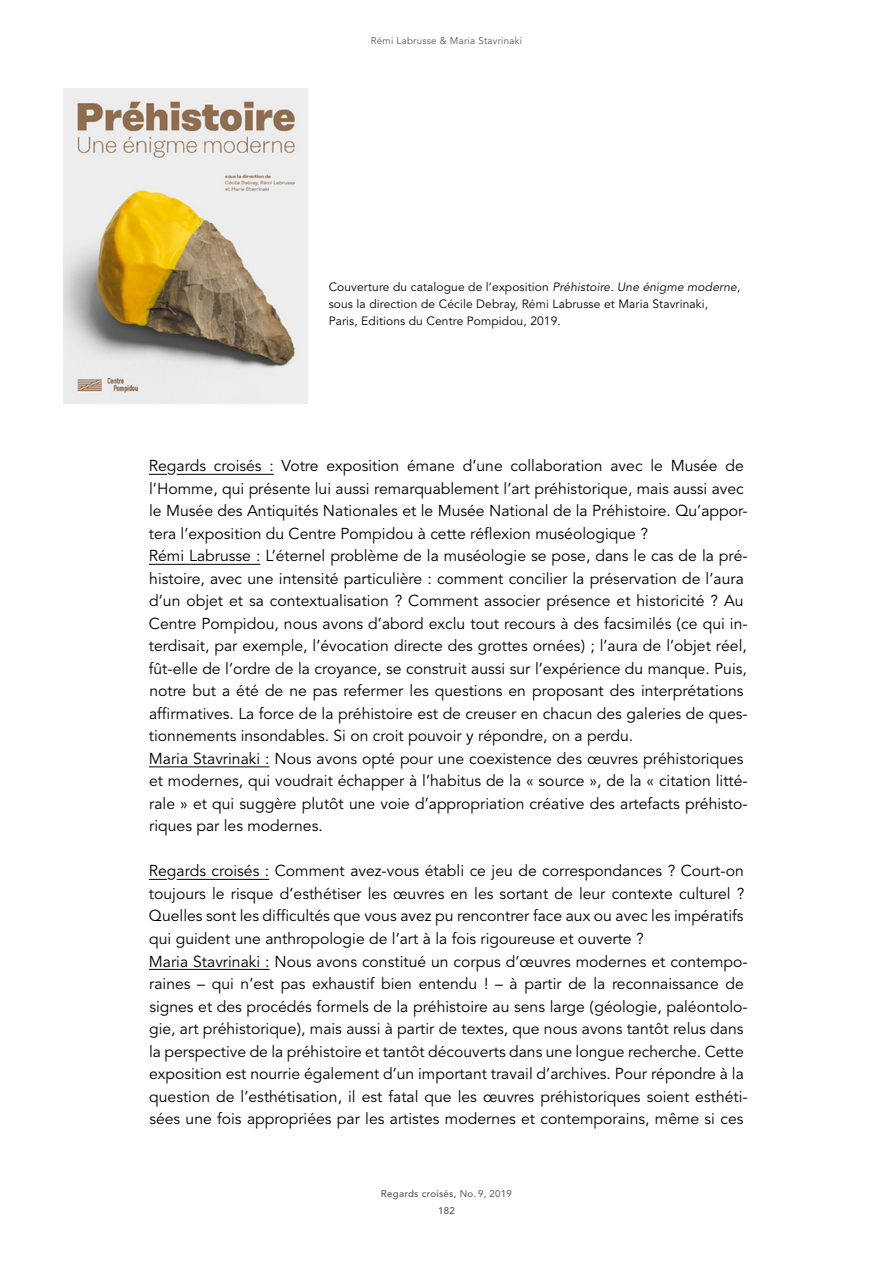
<style>
.page{position:relative;width:893px;height:1263px;background:#fff}
.page>*{position:absolute;margin:0;border:0;box-sizing:border-box;transform-origin:0 0}
.t1{font:15.75px/22.5px "Avenir LT";color:#000}
.t2{font:12px/16.8px "Avenir LT";letter-spacing:.01em;color:#000}
.t3{font:9.75px "Avenir LT";letter-spacing:.025em;color:#58585a}
.t4{font:500 9.75px "Avenir LT";letter-spacing:.025em;color:#58585a}
.s1{font-style:italic}
.s2{font-weight:400}
</style>
<div class="page">
<svg style="left:149px;top:474px;width:18px;height:1px"></svg>
<hr style="left:177px;top:474px;width:97px;height:1px;background:#000">
<hr style="left:149px;top:564px;width:111px;height:1px;background:#000">
<hr style="left:149px;top:767px;width:121px;height:1px;background:#000">
<svg style="left:149px;top:879px;width:18px;height:1px"></svg>
<hr style="left:177px;top:879px;width:92px;height:1px;background:#000">
<hr style="left:149px;top:969px;width:121px;height:1px;background:#000">
<img style="left:64px;top:89px;width:243px;height:315px">
<p class="t3" style="left:371px;top:35px;width:153px">Rémi Labrusse &amp; Maria Stavrinaki</p>
<p class="t2" style="left:329px;top:279px;width:413px">Couverture du catalogue de l’exposition <span class="s1">Préhistoire. Une énigme moderne, </span>sous la direction de Cécile Debray, Rémi Labrusse et Maria Stavrinaki,<br>Paris, Editions du Centre Pompidou, 2019.</p>
<p class="t1" style="left:149px;top:455px;width:600px">Regards croisés : Votre exposition émane d’une collaboration avec le Musée de l’Homme, qui présente lui aussi remarquablement l’art préhistorique, mais aussi avec le Musée des Antiquités Nationales et le Musée National de la Préhistoire. Qu’appor&shy;tera l’exposition du Centre Pompidou à cette réflexion muséologique ?<br>Rémi Labrusse : L’éternel problème de la muséologie se pose, dans le cas de la pré&shy;histoire, avec une intensité particulière : comment concilier la préservation de l’aura d’un objet et sa contextualisation ? Comment associer présence et historicité ? Au Centre Pompidou, nous avons d’abord exclu tout recours à des facsimilés (ce qui in&shy;terdisait, par exemple, l’évocation directe des grottes ornées) ; l’aura de l’objet réel, fût-elle de l’ordre de la croyance, se construit aussi sur l’expérience du manque. Puis, notre but a été de ne pas refermer les questions en proposant des interprétations affirmatives. La force de la préhistoire est de creuser en chacun des galeries de ques&shy;tionnements insondables. Si on croit pouvoir y répondre, on a perdu.<br>Maria Stavrinaki : Nous avons opté pour une coexistence des œuvres préhistoriques et modernes, qui voudrait échapper à l’habitus de la « source », de la « citation litté&shy;rale » et qui suggère plutôt une voie d’appropriation créative des artefacts préhisto&shy;riques par les modernes.</p>
<p class="t1" style="left:149px;top:860px;width:600px">Regards croisés : Comment avez-vous établi ce jeu de correspondances ? Court-on toujours le risque d’esthétiser les œuvres en les sortant de leur contexte culturel ?<br>Quelles sont les difficultés que vous avez pu rencontrer face aux ou avec les impératifs qui guident une anthropologie de l’art à la fois rigoureuse et ouverte ?<br>Maria Stavrinaki : Nous avons constitué un corpus d’œuvres modernes et contempo&shy;raines – qui n’est pas exhaustif bien entendu ! – à partir de la reconnaissance de signes et des procédés formels de la préhistoire au sens large (géologie, paléontolo&shy;gie, art préhistorique), mais aussi à partir de textes, que nous avons tantôt relus dans la perspective de la préhistoire et tantôt découverts dans une longue recherche. Cette exposition est nourrie également d’un important travail d’archives. Pour répondre à la question de l’esthétisation, il est fatal que les œuvres préhistoriques soient esthéti&shy;sées une fois appropriées par les artistes modernes et contemporains, même si ces</p>
<p class="t4" style="left:381px;top:1188px;width:133px">Regards croisés, <span class="s2">No. 9, 2019</span></p>
<p class="t4" style="left:438px;top:1205px;width:18px">182</p>
</div>
